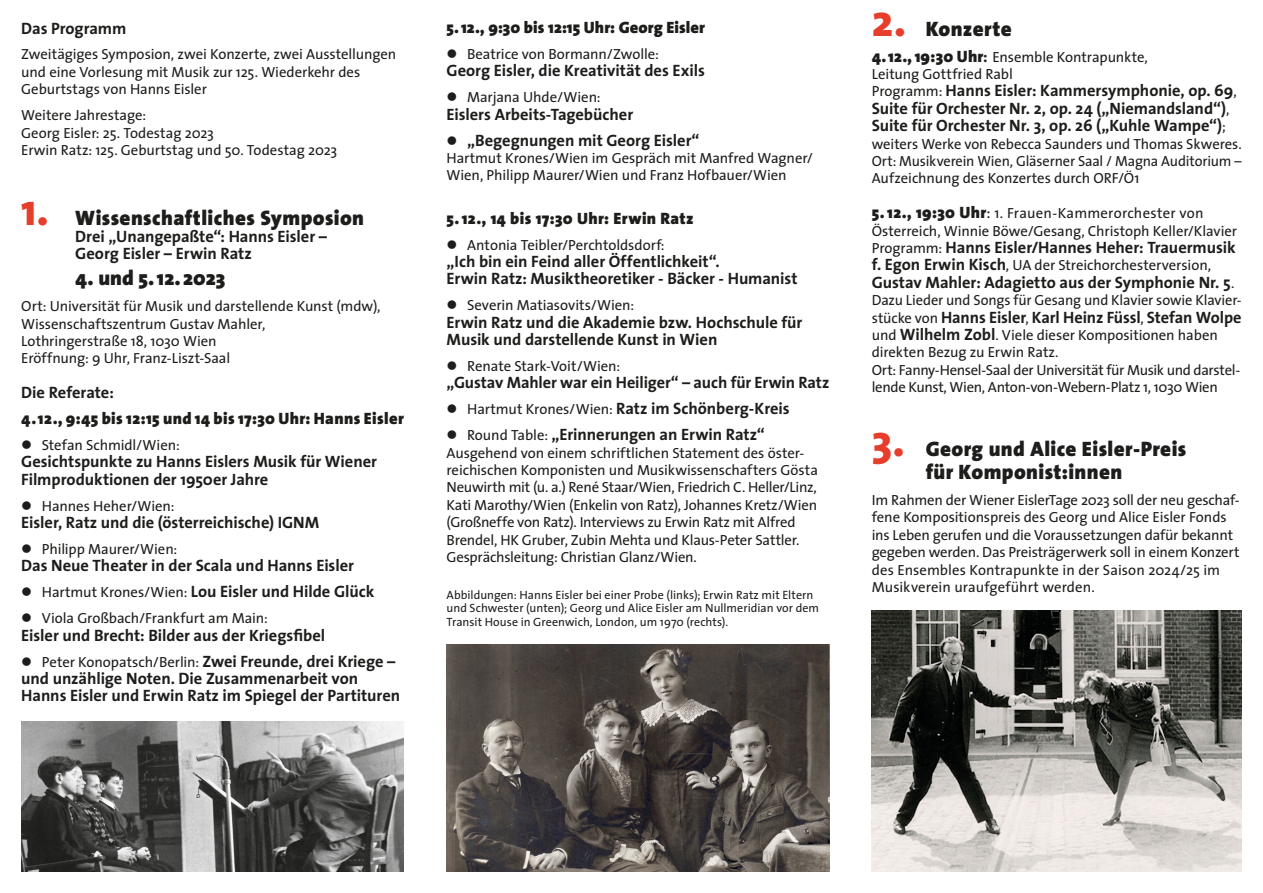
<style>
.page{position:relative;width:1263px;height:893px;background:#fff}
.page>*{position:absolute;margin:0;border:0;box-sizing:border-box;transform-origin:0 0}
.t1{font:900 21px/23.4px "The Sans";letter-spacing:.02em;color:#1d1d1b;text-align:center}
.t2{font:900 21px "The Sans";color:#1d1d1b}
.t3{font:700 16.5px/17.4px "The Sans";letter-spacing:-.005em;color:#1d1d1b}
.t4{font:900 16.5px "The Sans";letter-spacing:.02em;color:#1d1d1b}
.t5{font:14.7px/17.4px "The Sans";letter-spacing:-.01em;color:#1d1d1b}
.t6{font:12px/13.5px "The Sans";letter-spacing:.005em;color:#1d1d1b}
.s1{font-weight:800;font-size:45px;color:#e73e2c}
.s2{font-weight:400;font-size:14.7px}
.s3{font-weight:700;font-size:16.5px}
.s4{font-weight:900;font-size:16.5px}
.s5{font-size:16.5px}
</style>
<div class="page">
<img style="left:872px;top:610px;width:370px;height:262px">
<img style="left:446px;top:644px;width:383px;height:228px">
<img style="left:21px;top:722px;width:383px;height:150px">
<p class="t3" style="left:21px;top:19px;width:107px">Das Programm</p>
<p class="t5" style="left:21px;top:45px;width:376px">Zweitägiges Symposion, zwei Konzerte, zwei Ausstellungen und eine Vorlesung mit Musik zur 125. Wiederkehr des<br>Geburtstags von Hanns Eisler</p>
<p class="t5" style="left:21px;top:106px;width:317px">Weitere Jahrestage:<br>Georg Eisler: 25. Todestag 2023<br>Erwin Ratz: 125. Geburtstag und 50. Todestag 2023</p>
<h1 class="t1" style="left:21px;top:205px;width:344px"><span class="s1">1.</span> Wissenschaftliches Symposion</h1>
<p class="t3" style="left:75px;top:227px;width:253px">Drei „Unangepaßte“: Hanns Eisler –<br>Georg Eisler – Erwin Ratz</p>
<h1 class="t2" style="left:75px;top:260px;width:152px">4. und 5.12.2023</h1>
<p class="t5" style="left:21px;top:297px;width:361px">Ort: Universität für Musik und darstellende Kunst (mdw), Wissenschaftszentrum Gustav Mahler,<br>Lothringerstraße 18, 1030 Wien<br>Eröffnung: 9 Uhr, Franz-Liszt-Saal</p>
<p class="t3" style="left:21px;top:383px;width:94px">Die Referate:</p>
<p class="t4" style="left:21px;top:404px;width:384px">4.12., 9:45 bis 12:15 und 14 bis 17:30 Uhr: Hanns Eisler</p>
<p class="t5" style="left:21px;top:436px;width:160px">● Stefan Schmidl/Wien:</p>
<p class="t3" style="left:21px;top:453px;width:357px">Gesichtspunkte zu Hanns Eislers Musik für Wiener<br>Filmproduktionen der 1950er Jahre</p>
<p class="t5" style="left:21px;top:497px;width:155px">● Hannes Heher/Wien:</p>
<p class="t3" style="left:21px;top:513px;width:300px">Eisler, Ratz und die (österreichische) IGNM</p>
<p class="t5" style="left:21px;top:540px;width:158px">● Philipp Maurer/Wien:</p>
<p class="t3" style="left:21px;top:557px;width:334px">Das Neue Theater in der Scala und Hanns Eisler</p>
<p class="t3" style="left:21px;top:583px;width:355px">● <span class="s2">Hartmut Krones/Wien:</span> Lou Eisler und Hilde Glück</p>
<p class="t5" style="left:21px;top:609px;width:248px">● Viola Großbach/Frankfurt am Main:</p>
<p class="t3" style="left:21px;top:626px;width:305px">Eisler und Brecht: Bilder aus der Kriegsfibel</p>
<p class="t5" style="left:21px;top:652px;width:376px">● Peter Konopatsch/Berlin: <span class="s3">Zwei Freunde, drei Kriege –</span></p>
<p class="t3" style="left:21px;top:669px;width:380px">und unzählige Noten. Die Zusammenarbeit von<br>Hanns Eisler und Erwin Ratz im Spiegel der Partituren</p>
<p class="t4" style="left:446px;top:13px;width:260px">5.12., 9:30 bis 12:15 Uhr: Georg Eisler</p>
<p class="t5" style="left:446px;top:45px;width:214px">● Beatrice von Bormann/Zwolle:</p>
<p class="t3" style="left:446px;top:62px;width:260px">Georg Eisler, die Kreativität des Exils</p>
<p class="t5" style="left:446px;top:88px;width:156px">● Marjana Uhde/Wien:</p>
<p class="t3" style="left:446px;top:105px;width:188px">Eislers Arbeits-Tagebücher</p>
<p class="t3" style="left:446px;top:131px;width:255px">● „Begegnungen mit Georg Eisler“</p>
<p class="t5" style="left:446px;top:149px;width:368px">Hartmut Krones/Wien im Gespräch mit Manfred Wagner/<br>Wien, Philipp Maurer/Wien und Franz Hofbauer/Wien</p>
<p class="t4" style="left:446px;top:204px;width:249px">5.12., 14 bis 17:30 Uhr: Erwin Ratz</p>
<p class="t5" style="left:446px;top:235px;width:220px">● Antonia Teibler/Perchtoldsdorf:</p>
<p class="t3" style="left:446px;top:252px;width:352px">„Ich bin ein Feind aller Öffentlichkeit“.<br>Erwin Ratz: Musiktheoretiker - Bäcker - Humanist</p>
<p class="t5" style="left:446px;top:296px;width:189px">● Severin Matiasovits/Wien:</p>
<p class="t3" style="left:446px;top:313px;width:357px">Erwin Ratz und die Akademie bzw. Hochschule für<br>Musik und darstellende Kunst in Wien</p>
<p class="t5" style="left:446px;top:357px;width:175px">● Renate Stark-Voit/Wien:</p>
<p class="t3" style="left:446px;top:374px;width:384px">„Gustav Mahler war ein Heiliger“ – auch für Erwin Ratz</p>
<p class="t3" style="left:446px;top:400px;width:345px">● <span class="s2">Hartmut Krones/Wien:</span> Ratz im Schönberg-Kreis</p>
<p class="t3" style="left:446px;top:426px;width:320px">● <span class="s2">Round Table:</span> „Erinnerungen an Erwin Ratz“</p>
<p class="t5" style="left:446px;top:444px;width:373px">Ausgehend von einem schriftlichen Statement des öster&shy;reichischen Komponisten und Musikwissenschafters Gösta Neuwirth mit (u. a.) René Staar/Wien, Friedrich C. Heller/Linz, Kati Marothy/Wien (Enkelin von Ratz), Johannes Kretz/Wien (Großneffe von Ratz). Interviews zu Erwin Ratz mit Alfred Brendel, HK Gruber, Zubin Mehta und Klaus-Peter Sattler.<br>Gesprächsleitung: Christian Glanz/Wien.</p>
<p class="t6" style="left:446px;top:588px;width:374px">Abbildungen: Hanns Eisler bei einer Probe (links); Erwin Ratz mit Eltern und Schwester (unten); Georg und Alice Eisler am Nullmeridian vor dem<br>Transit House in Greenwich, London, um 1970 (rechts).</p>
<h1 class="t1" style="left:872px;top:16px;width:141px"><span class="s1">2.</span> Konzerte</h1>
<p class="t5" style="left:872px;top:47px;width:278px"><span class="s4">4.12., 19:30 Uhr</span><span class="s3">:</span> Ensemble Kontrapunkte,<br>Leitung Gottfried Rabl</p>
<p class="t3" style="left:872px;top:82px;width:367px"><span class="s2">Programm:</span> Hanns Eisler: Kammersymphonie, op. 69<span class="s2">,<br></span>Suite für Orchester Nr. 2, op. 24 („Niemandsland“)<span class="s2">,<br></span>Suite für Orchester Nr. 3, op. 26 („Kuhle Wampe“)<span class="s2">;</span></p>
<p class="t5" style="left:872px;top:134px;width:371px;text-align:justify">weiters Werke von Rebecca Saunders und Thomas Skweres.<br>Ort: Musikverein Wien, Gläserner Saal / Magna Auditorium – Aufzeichnung des Konzertes durch ORF/Ö1</p>
<p class="t5" style="left:872px;top:204px;width:367px"><span class="s4">5.12., 19:30 Uhr</span><span class="s5">:</span> 1. Frauen-Kammerorchester von<br>Österreich, Winnie Böwe/Gesang, Christoph Keller/Klavier</p>
<p class="t3" style="left:872px;top:238px;width:365px"><span class="s2">Programm:</span> Hanns Eisler/Hannes Heher: Trauermusik</p>
<p class="t5" style="left:872px;top:256px;width:341px"><span class="s3">f. Egon Erwin Kisch</span>, UA der Streichorchesterversion,</p>
<p class="t3" style="left:872px;top:273px;width:364px">Gustav Mahler: Adagietto aus der Symphonie Nr. 5<span class="s2">.</span></p>
<p class="t5" style="left:872px;top:291px;width:371px">Dazu Lieder und Songs für Gesang und Klavier sowie Klavier-</p>
<p class="t3" style="left:872px;top:308px;width:371px"><span class="s2">stücke von</span> Hanns Eisler<span class="s2">,</span> Karl Heinz Füssl<span class="s2">,</span> Stefan Wolpe</p>
<p class="t5" style="left:872px;top:326px;width:370px">und <span class="s3">Wilhelm Zobl</span>. Viele dieser Kompositionen haben direkten Bezug zu Erwin Ratz.<br>Ort: Fanny-Hensel-Saal der Universität für Musik und darstel&shy;lende Kunst, Wien, Anton-von-Webern-Platz 1, 1030 Wien</p>
<h1 class="t1" style="left:872px;top:436px;width:316px"><span class="s1">3.</span> Georg und Alice Eisler-Preis für Komponist:innen</h1>
<p class="t5" style="left:872px;top:491px;width:369px">Im Rahmen der Wiener EislerTage 2023 soll der neu geschaf&shy;fene Kompositionspreis des Georg und Alice Eisler Fonds ins Leben gerufen und die Voraussetzungen dafür bekannt gegeben werden. Das Preisträgerwerk soll in einem Konzert des Ensembles Kontrapunkte in der Saison 2024/25 im Musikverein uraufgeführt werden.</p>
</div>
